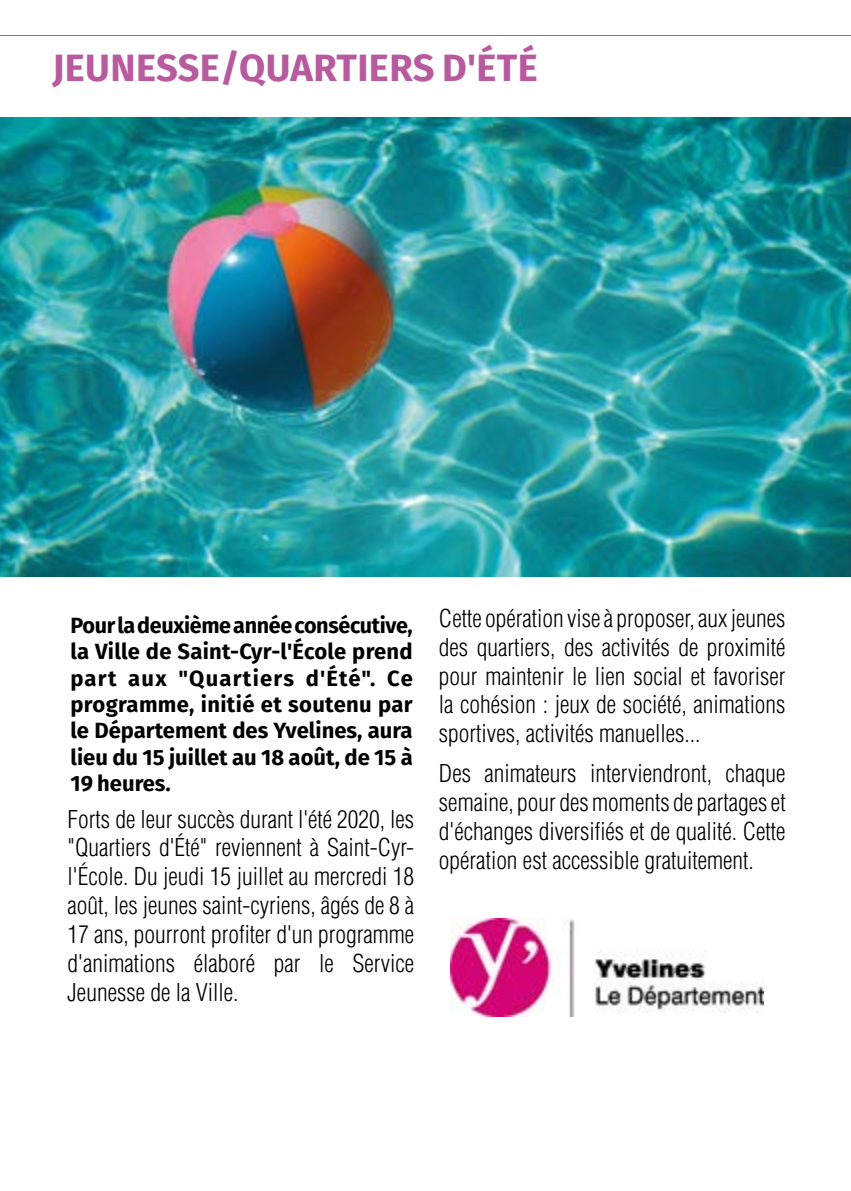
<style>
.page{position:relative;width:851px;height:1191px;background:#fff}
.page>*{position:absolute;margin:0;border:0;box-sizing:border-box;transform-origin:0 0}
.t1{font:700 38px "Fira Sans";letter-spacing:.01em;color:#b75a9e}
.t2{font:300 condensed 24px/28.8px "Helvetica LT Std";color:#000;text-align:justify}
.t3{font:700 22px/26.4px "Fira Sans";color:#000;text-align:justify}
</style>
<div class="page">
<hr style="left:0;top:35px;width:850px;height:1px;background:#b75a9e">
<img style="left:0;top:117px;width:850px;height:459px">
<img style="left:450px;top:918px;width:313px;height:99px">
<h1 class="t1" style="left:52px;top:36px;width:486px">JEUNESSE/QUARTIERS D'ÉTÉ</h1>
<p class="t3" style="left:70px;top:610px;width:344px">Pour la deuxième année consécutive, la Ville de Saint-Cyr-l'École prend part aux "Quartiers d'Été". Ce programme, initié et soutenu par le Département des Yvelines, aura lieu du 15 juillet au 18 août, de 15 à 19 heures.</p>
<p class="t2" style="left:68px;top:804px;width:348px">Forts de leur succès durant l'été 2020, les "Quartiers d'Été" reviennent à Saint-Cyr&shy;l'École. Du jeudi 15 juillet au mercredi 18 août, les jeunes saint-cyriens, âgés de 8 à 17 ans, pourront profiter d'un programme d'animations élaboré par le Service Jeunesse de la Ville.</p>
<p class="t2" style="left:439px;top:604px;width:348px">Cette opération vise à proposer, aux jeunes des quartiers, des activités de proximité pour maintenir le lien social et favoriser la cohésion : jeux de société, animations sportives, activités manuelles...</p>
<p class="t2" style="left:439px;top:759px;width:348px">Des animateurs interviendront, chaque semaine, pour des moments de partages et d'échanges diversifiés et de qualité. Cette opération est accessible gratuitement.</p>
</div>
